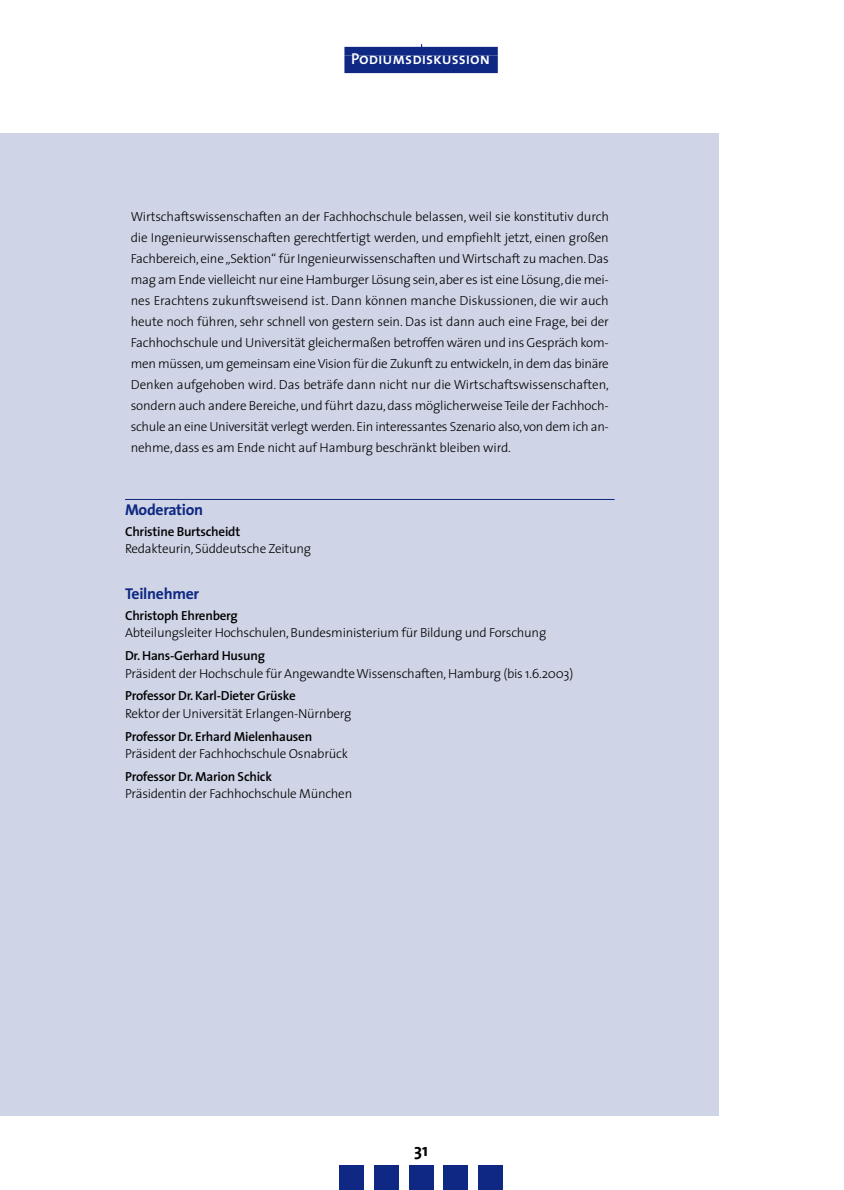
<style>
.page{position:relative;width:844px;height:1190px;background:#fff}
.page>*{position:absolute;margin:0;border:0;box-sizing:border-box;transform-origin:0 0}
.t1{font:700 17.5px "The Sans";color:#000}
.t2{font:700 15.75px "The Sans";letter-spacing:-.02em;color:#0e2883}
.t3{font:15.75px "The Sans Semi Bold Caps";color:#fff}
.t4{font:300 13.12px/21px "The Sans";letter-spacing:-.02em;color:#000;text-align:justify}
.t5{font:600 13.12px "The Sans";letter-spacing:-.02em;color:#000}
.s1{color:#0e2883}
</style>
<div class="page">
<div style="left:339px;top:1165px;width:25px;height:25px;background:#0e2883"></div>
<div style="left:374px;top:1165px;width:25px;height:25px;background:#0e2883"></div>
<div style="left:408px;top:1165px;width:25px;height:25px;background:#0e2883"></div>
<div style="left:443px;top:1165px;width:25px;height:25px;background:#0e2883"></div>
<div style="left:478px;top:1165px;width:25px;height:25px;background:#0e2883"></div>
<div style="left:344px;top:47px;width:154px;height:9px;background:#0e2883"></div>
<div style="left:344px;top:56px;width:154px;height:17px;background:#0e2883"></div>
<div style="left:0;top:134px;width:719px;height:982px;background:#cfd4e6"></div>
<hr style="left:125px;top:499px;width:489px;height:1px;background:#0e2883">
<p class="t3" style="left:351px;top:50px;width:148px">Podiumsdiskussion<span class="s1">..</span></p>
<p class="t4" style="left:131px;top:207px;width:479px">Wirtschaftswissenschaften an der Fachhochschule belassen, weil sie konstitutiv durch die Ingenieurwissenschaften gerechtfertigt werden, und empfiehlt jetzt, einen großen Fachbereich, eine „Sektion“ für Ingenieurwissenschaften und Wirtschaft zu machen. Das mag am Ende vielleicht nur eine Hamburger Lösung sein, aber es ist eine Lösung, die mei&shy;nes Erachtens zukunftsweisend ist. Dann können manche Diskussionen, die wir auch heute noch führen, sehr schnell von gestern sein. Das ist dann auch eine Frage, bei der Fachhochschule und Universität gleichermaßen betroffen wären und ins Gespräch kom&shy;men müssen, um gemeinsam eine Vision für die Zukunft zu entwickeln, in dem das binäre Denken aufgehoben wird. Das beträfe dann nicht nur die Wirtschaftswissenschaften, sondern auch andere Bereiche, und führt dazu, dass möglicherweise Teile der Fachhoch&shy;schule an eine Universität verlegt werden. Ein interessantes Szenario also, von dem ich an&shy;nehme, dass es am Ende nicht auf Hamburg beschränkt bleiben wird.</p>
<p class="t2" style="left:125px;top:504px;width:80px">Moderation</p>
<p class="t5" style="left:125px;top:526px;width:117px">Christine Burtscheidt</p>
<p class="t4" style="left:125px;top:540px;width:187px">Redakteurin, Süddeutsche Zeitung</p>
<p class="t2" style="left:125px;top:588px;width:76px">Teilnehmer</p>
<p class="t5" style="left:125px;top:610px;width:114px">Christoph Ehrenberg</p>
<p class="t4" style="left:125px;top:624px;width:423px">Abteilungsleiter Hochschulen, Bundesministerium für Bildung und Forschung</p>
<p class="t5" style="left:125px;top:651px;width:141px">Dr. Hans-Gerhard Husung</p>
<p class="t4" style="left:125px;top:664px;width:450px">Präsident der Hochschule für Angewandte Wissenschaften, Hamburg (bis 1.6.2003)</p>
<p class="t5" style="left:125px;top:691px;width:172px">Professor Dr. Karl-Dieter Grüske</p>
<p class="t4" style="left:125px;top:704px;width:228px">Rektor der Universität Erlangen-Nürnberg</p>
<p class="t5" style="left:125px;top:731px;width:189px">Professor Dr. Erhard Mielenhausen</p>
<p class="t4" style="left:125px;top:744px;width:224px">Präsident der Fachhochschule Osnabrück</p>
<p class="t5" style="left:125px;top:771px;width:148px">Professor Dr. Marion Schick</p>
<p class="t4" style="left:125px;top:785px;width:229px">Präsidentin der Fachhochschule München</p>
<h1 class="t1" style="left:414px;top:1144px;width:15px">31</h1>
</div>
